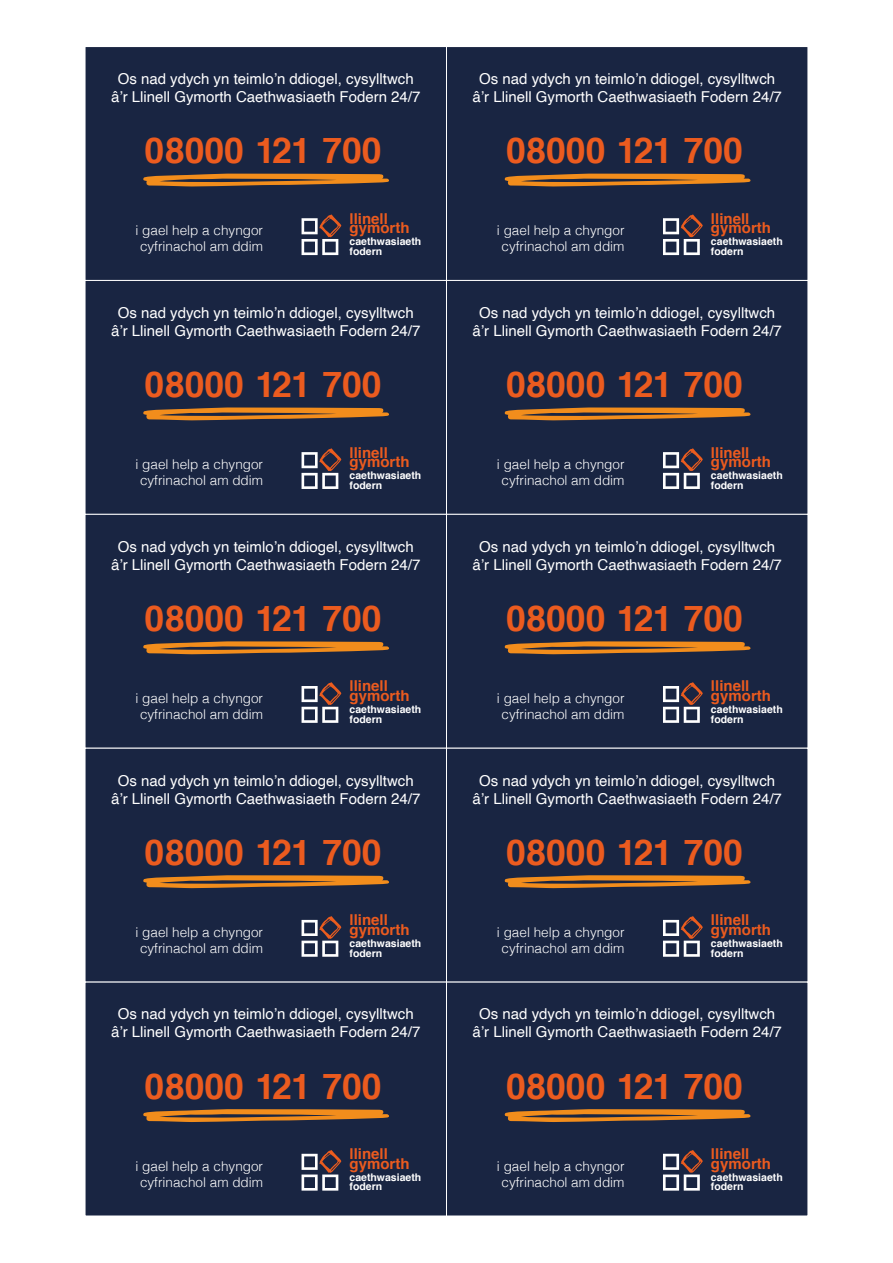
<style>
.page{position:relative;width:893px;height:1263px;background:#fff}
.page>*{position:absolute;margin:0;border:0;box-sizing:border-box;transform-origin:0 0}
.t1{font:700 35.55px "Helvetica";color:#eb5b1f}
.t2{font:15px/18px "Helvetica";color:#fff;text-align:center}
.t3{font:700 15px "Helvetica";color:#eb5b1f}
.t4{font:300 13.5px/16.2px "Helvetica";color:#fff;text-align:center}
.t5{font:700 10.5px/9.6px "Helvetica";color:#fff}
</style>
<div class="page">
<div style="left:85px;top:47px;width:361px;height:233px;background:#192542"></div>
<svg style="left:143px;top:173px;width:246px;height:14px"></svg>
<svg style="left:302px;top:215px;width:39px;height:40px"></svg>
<div style="left:85px;top:46px;width:362px;height:235px;border:1px solid #fff"></div>
<div style="left:85px;top:280px;width:361px;height:234px;background:#192542"></div>
<svg style="left:143px;top:407px;width:246px;height:14px"></svg>
<svg style="left:302px;top:448px;width:39px;height:41px"></svg>
<div style="left:85px;top:280px;width:362px;height:234px;border:1px solid #fff"></div>
<div style="left:85px;top:514px;width:361px;height:234px;background:#192542"></div>
<svg style="left:143px;top:641px;width:246px;height:14px"></svg>
<svg style="left:302px;top:682px;width:39px;height:41px"></svg>
<div style="left:85px;top:514px;width:362px;height:234px;border:1px solid #fff"></div>
<div style="left:85px;top:748px;width:361px;height:234px;background:#192542"></div>
<svg style="left:143px;top:875px;width:246px;height:13px"></svg>
<svg style="left:302px;top:916px;width:39px;height:41px"></svg>
<div style="left:85px;top:982px;width:361px;height:234px;background:#192542"></div>
<svg style="left:143px;top:1109px;width:246px;height:13px"></svg>
<svg style="left:302px;top:1150px;width:39px;height:40px"></svg>
<div style="left:446px;top:47px;width:362px;height:233px;background:#192542"></div>
<svg style="left:504px;top:173px;width:247px;height:14px"></svg>
<svg style="left:663px;top:215px;width:40px;height:40px"></svg>
<div style="left:446px;top:46px;width:362px;height:235px;border:1px solid #fff"></div>
<div style="left:446px;top:280px;width:362px;height:234px;background:#192542"></div>
<svg style="left:504px;top:407px;width:247px;height:14px"></svg>
<svg style="left:663px;top:448px;width:40px;height:41px"></svg>
<div style="left:446px;top:280px;width:362px;height:234px;border:1px solid #fff"></div>
<div style="left:446px;top:514px;width:362px;height:234px;background:#192542"></div>
<svg style="left:504px;top:641px;width:247px;height:14px"></svg>
<svg style="left:663px;top:682px;width:40px;height:41px"></svg>
<div style="left:446px;top:514px;width:362px;height:234px;border:1px solid #fff"></div>
<div style="left:446px;top:748px;width:362px;height:234px;background:#192542"></div>
<svg style="left:504px;top:875px;width:247px;height:13px"></svg>
<svg style="left:663px;top:916px;width:40px;height:41px"></svg>
<div style="left:446px;top:982px;width:362px;height:234px;background:#192542"></div>
<svg style="left:504px;top:1109px;width:247px;height:13px"></svg>
<svg style="left:663px;top:1150px;width:40px;height:40px"></svg>
<p class="t2" style="left:111px;top:70px;width:311px">Os nad ydych yn teimlo’n ddiogel, cysylltwch â’r Llinell Gymorth Caethwasiaeth Fodern 24/7</p>
<p class="t2" style="left:473px;top:70px;width:311px">Os nad ydych yn teimlo’n ddiogel, cysylltwch â’r Llinell Gymorth Caethwasiaeth Fodern 24/7</p>
<p class="t1" style="left:145px;top:122px;width:239px">08000 121 700</p>
<p class="t1" style="left:506px;top:122px;width:239px">08000 121 700</p>
<p class="t4" style="left:136px;top:221px;width:129px">i gael help a chyngor cyfrinachol am ddim</p>
<p class="t3" style="left:350px;top:206px;width:40px">llinell</p>
<p class="t3" style="left:350px;top:216px;width:61px">gymorth</p>
<p class="t5" style="left:350px;top:237px;width:73px">caethwasiaeth fodern</p>
<p class="t4" style="left:497px;top:221px;width:129px">i gael help a chyngor cyfrinachol am ddim</p>
<p class="t3" style="left:711px;top:206px;width:40px">llinell</p>
<p class="t3" style="left:711px;top:216px;width:61px">gymorth</p>
<p class="t5" style="left:711px;top:237px;width:73px">caethwasiaeth fodern</p>
<p class="t2" style="left:111px;top:304px;width:311px">Os nad ydych yn teimlo’n ddiogel, cysylltwch â’r Llinell Gymorth Caethwasiaeth Fodern 24/7</p>
<p class="t2" style="left:473px;top:304px;width:311px">Os nad ydych yn teimlo’n ddiogel, cysylltwch â’r Llinell Gymorth Caethwasiaeth Fodern 24/7</p>
<p class="t1" style="left:145px;top:356px;width:239px">08000 121 700</p>
<p class="t1" style="left:506px;top:356px;width:239px">08000 121 700</p>
<p class="t4" style="left:136px;top:455px;width:129px">i gael help a chyngor cyfrinachol am ddim</p>
<p class="t3" style="left:350px;top:440px;width:40px">llinell</p>
<p class="t3" style="left:350px;top:450px;width:61px">gymorth</p>
<p class="t5" style="left:350px;top:471px;width:73px">caethwasiaeth fodern</p>
<p class="t4" style="left:497px;top:455px;width:129px">i gael help a chyngor cyfrinachol am ddim</p>
<p class="t3" style="left:711px;top:440px;width:40px">llinell</p>
<p class="t3" style="left:711px;top:450px;width:61px">gymorth</p>
<p class="t5" style="left:711px;top:471px;width:73px">caethwasiaeth fodern</p>
<p class="t2" style="left:111px;top:538px;width:311px">Os nad ydych yn teimlo’n ddiogel, cysylltwch â’r Llinell Gymorth Caethwasiaeth Fodern 24/7</p>
<p class="t2" style="left:473px;top:538px;width:311px">Os nad ydych yn teimlo’n ddiogel, cysylltwch â’r Llinell Gymorth Caethwasiaeth Fodern 24/7</p>
<p class="t1" style="left:145px;top:590px;width:239px">08000 121 700</p>
<p class="t1" style="left:506px;top:590px;width:239px">08000 121 700</p>
<p class="t4" style="left:136px;top:689px;width:129px">i gael help a chyngor cyfrinachol am ddim</p>
<p class="t3" style="left:350px;top:674px;width:40px">llinell</p>
<p class="t3" style="left:350px;top:684px;width:61px">gymorth</p>
<p class="t5" style="left:350px;top:705px;width:73px">caethwasiaeth fodern</p>
<p class="t4" style="left:497px;top:689px;width:129px">i gael help a chyngor cyfrinachol am ddim</p>
<p class="t3" style="left:711px;top:674px;width:40px">llinell</p>
<p class="t3" style="left:711px;top:684px;width:61px">gymorth</p>
<p class="t5" style="left:711px;top:705px;width:73px">caethwasiaeth fodern</p>
<p class="t2" style="left:111px;top:772px;width:311px">Os nad ydych yn teimlo’n ddiogel, cysylltwch â’r Llinell Gymorth Caethwasiaeth Fodern 24/7</p>
<p class="t2" style="left:473px;top:772px;width:311px">Os nad ydych yn teimlo’n ddiogel, cysylltwch â’r Llinell Gymorth Caethwasiaeth Fodern 24/7</p>
<p class="t1" style="left:145px;top:823px;width:239px">08000 121 700</p>
<p class="t1" style="left:506px;top:823px;width:239px">08000 121 700</p>
<p class="t4" style="left:136px;top:923px;width:129px">i gael help a chyngor cyfrinachol am ddim</p>
<p class="t3" style="left:350px;top:908px;width:40px">llinell</p>
<p class="t3" style="left:350px;top:917px;width:61px">gymorth</p>
<p class="t5" style="left:350px;top:938px;width:73px">caethwasiaeth fodern</p>
<p class="t4" style="left:497px;top:923px;width:129px">i gael help a chyngor cyfrinachol am ddim</p>
<p class="t3" style="left:711px;top:908px;width:40px">llinell</p>
<p class="t3" style="left:711px;top:917px;width:61px">gymorth</p>
<p class="t5" style="left:711px;top:938px;width:73px">caethwasiaeth fodern</p>
<p class="t2" style="left:111px;top:1005px;width:311px">Os nad ydych yn teimlo’n ddiogel, cysylltwch â’r Llinell Gymorth Caethwasiaeth Fodern 24/7</p>
<p class="t2" style="left:473px;top:1005px;width:311px">Os nad ydych yn teimlo’n ddiogel, cysylltwch â’r Llinell Gymorth Caethwasiaeth Fodern 24/7</p>
<p class="t1" style="left:145px;top:1057px;width:239px">08000 121 700</p>
<p class="t1" style="left:506px;top:1057px;width:239px">08000 121 700</p>
<p class="t4" style="left:136px;top:1157px;width:129px">i gael help a chyngor cyfrinachol am ddim</p>
<p class="t3" style="left:350px;top:1142px;width:40px">llinell</p>
<p class="t3" style="left:350px;top:1151px;width:61px">gymorth</p>
<p class="t5" style="left:350px;top:1172px;width:73px">caethwasiaeth fodern</p>
<p class="t4" style="left:497px;top:1157px;width:129px">i gael help a chyngor cyfrinachol am ddim</p>
<p class="t3" style="left:711px;top:1142px;width:40px">llinell</p>
<p class="t3" style="left:711px;top:1151px;width:61px">gymorth</p>
<p class="t5" style="left:711px;top:1172px;width:73px">caethwasiaeth fodern</p>
</div>
